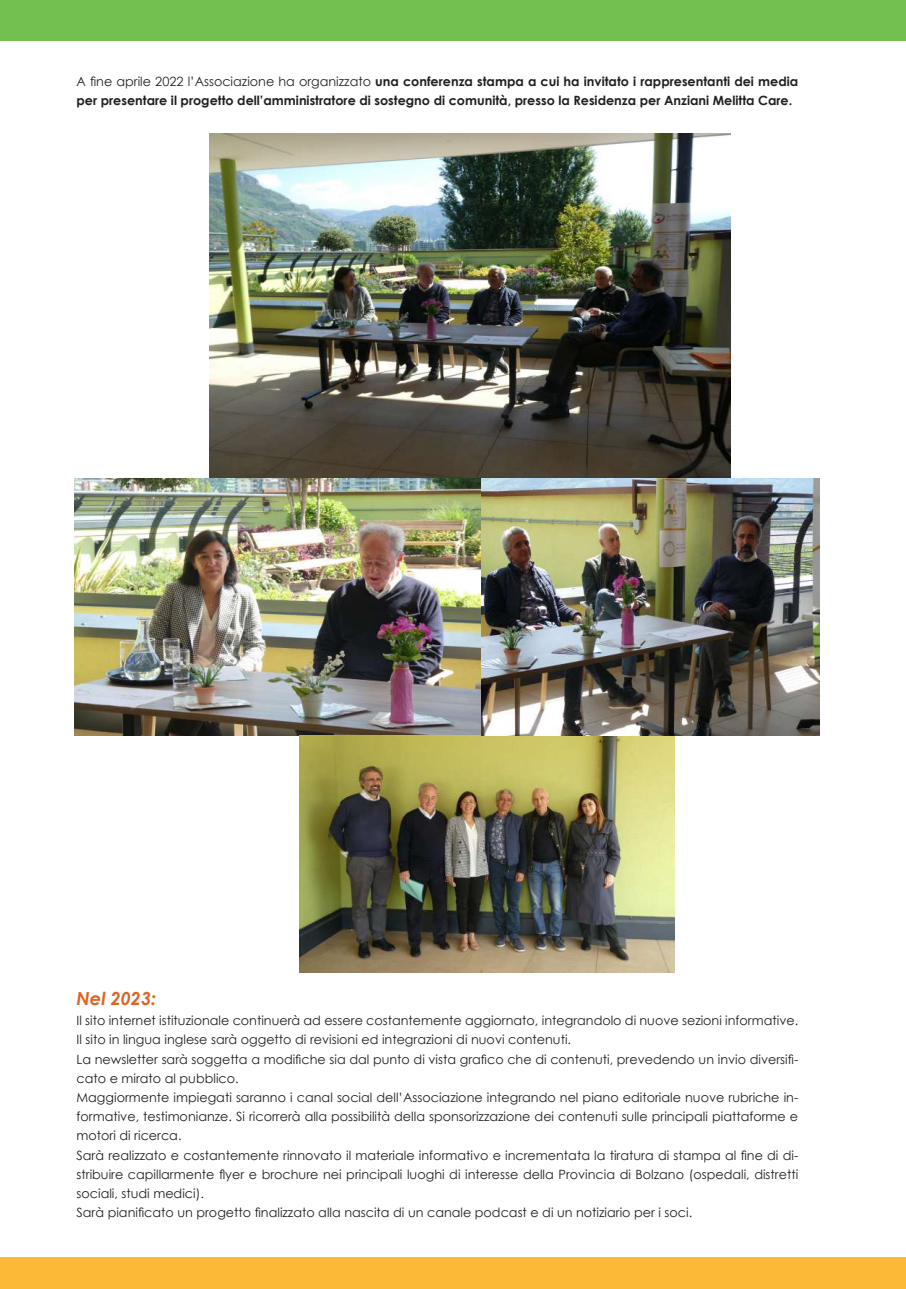
<style>
.page{position:relative;width:906px;height:1289px;background:#fff}
.page>*{position:absolute;margin:0;border:0;box-sizing:border-box;transform-origin:0 0}
.t1{font:italic 700 18px "Century Gothic";color:#dd6327}
.t2{font:12.75px/19.2px "Century Gothic";color:#231f20}
.t3{font:700 12.75px/19.2px "Century Gothic";color:#231f20}
.s1{font-weight:400}
</style>
<div class="page">
<div style="left:0;top:0;width:906px;height:40px;background:#73bf50"></div>
<div style="left:0;top:1256px;width:906px;height:32px;background:#fcb837"></div>
<img style="left:210px;top:133px;width:520px;height:345px">
<img style="left:74px;top:478px;width:745px;height:258px">
<img style="left:300px;top:736px;width:374px;height:236px">
<p class="t3" style="left:77px;top:71px;width:723px"><span class="s1">A fine aprile 2022 l’Associazione ha organizzato</span> una conferenza stampa a cui ha invitato i rappresentanti dei media per presentare il progetto dell’amministratore di sostegno di comunità, presso la Residenza per Anziani Melitta Care.</p>
<h1 class="t1" style="left:77px;top:984px;width:81px">Nel 2023:</h1>
<p class="t2" style="left:77px;top:1010px;width:723px">Il sito internet istituzionale continuerà ad essere costantemente aggiornato, integrandolo di nuove sezioni informative.<br>Il sito in lingua inglese sarà oggetto di revisioni ed integrazioni di nuovi contenuti.<br>La newsletter sarà soggetta a modifiche sia dal punto di vista grafico che di contenuti, prevedendo un invio diversifi&shy;cato e mirato al pubblico.<br>Maggiormente impiegati saranno i canal social dell’Associazione integrando nel piano editoriale nuove rubriche in&shy;formative, testimonianze. Si ricorrerà alla possibilità della sponsorizzazione dei contenuti sulle principali piattaforme e motori di ricerca.<br>Sarà realizzato e costantemente rinnovato il materiale informativo e incrementata la tiratura di stampa al fine di di&shy;stribuire capillarmente flyer e brochure nei principali luoghi di interesse della Provincia di Bolzano (ospedali, distretti sociali, studi medici).<br>Sarà pianificato un progetto finalizzato alla nascita di un canale podcast e di un notiziario per i soci.</p>
</div>
